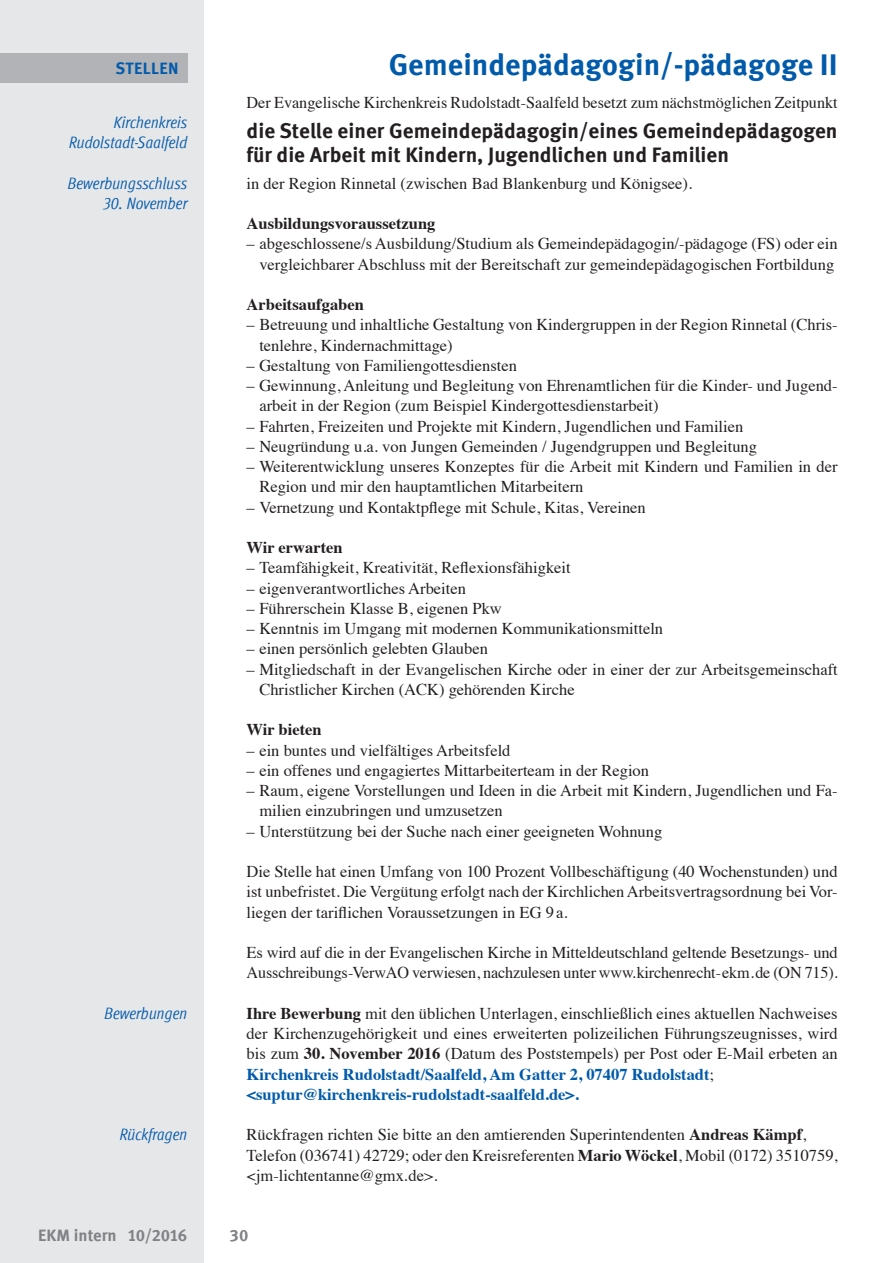
<style>
.page{position:relative;width:893px;height:1263px;background:#fff}
.page>*{position:absolute;margin:0;border:0;box-sizing:border-box;transform-origin:0 0}
.A-Überschrift{font:700 30px "Meta Offc";color:#015aaa}
.B-Body-Text{font:700 21px "Meta Offc";color:#231f20}
.F-Stellen_Anstriche{font:16.5px/20.2px "Times";color:#231f20}
.B-Body-Text-2{font:16.5px/20.2px "Times";color:#231f20;text-align:justify}
.C-Randleiste{font:italic condensed 16.5px "Meta Offc";letter-spacing:-.005em;color:#015aaa}
.B-Body-Text-3{font:700 16.5px "Times";color:#231f20}
.B-Body-Text-4{font:700 16.5px "Times";color:#015aaa}
.t1{font:700 16.5px "Meta Offc";color:#808285}
.Rubrik{font:700 16.5px "Meta Offc";letter-spacing:.025em;color:#015aaa}
.s1{font-weight:700}
.s2{font-weight:700;color:#015aaa}
</style>
<div class="page">
<div style="left:0;top:0;width:204px;height:1263px;background:#e6e7e9"></div>
<div style="left:0;top:53px;width:187px;height:30px;background:#b2b3b7"></div>
<p class="Rubrik" style="left:115px;top:59px;width:65px">STELLEN</p>
<p class="C-Randleiste" style="left:114px;top:113px;width:75px">Kirchenkreis</p>
<p class="C-Randleiste" style="left:69px;top:133px;width:120px">Rudolstadt-Saalfeld</p>
<p class="C-Randleiste" style="left:68px;top:174px;width:121px">Bewerbungsschluss</p>
<p class="C-Randleiste" style="left:102px;top:194px;width:86px">30. November</p>
<p class="C-Randleiste" style="left:104px;top:1004px;width:84px">Bewerbungen</p>
<p class="C-Randleiste" style="left:120px;top:1125px;width:69px">Rückfragen</p>
<p class="A-Überschrift" style="left:389px;top:46px;width:450px">Gemeindepädagogin/-pädagoge II</p>
<p class="B-Body-Text-2" style="left:247px;top:90px;width:593px">Der Evangelische Kirchenkreis Rudolstadt-Saalfeld besetzt zum nächstmöglichen Zeitpunkt</p>
<p class="B-Body-Text" style="left:247px;top:118px;width:592px">die Stelle einer Gemeindepädagogin/eines Gemeindepädagogen</p>
<p class="B-Body-Text" style="left:247px;top:142px;width:484px">für die Arbeit mit Kindern, Jugendlichen und Familien</p>
<p class="B-Body-Text-2" style="left:247px;top:171px;width:447px">in der Region Rinnetal (zwischen Bad Blankenburg und Königsee).</p>
<p class="B-Body-Text-3" style="left:247px;top:208px;width:190px">Ausbildungsvoraussetzung</p>
<p class="F-Stellen_Anstriche" style="left:247px;top:232px;width:593px;text-align:center">– abgeschlossene/s Ausbildung/Studium als Gemeindepädagogin/-pädagoge (FS) oder ein vergleichbarer Abschluss mit der Bereitschaft zur gemeindepädagogischen Fortbildung</p>
<p class="B-Body-Text-3" style="left:247px;top:289px;width:119px">Arbeitsaufgaben</p>
<p class="F-Stellen_Anstriche" style="left:259px;top:313px;width:580px;text-indent:-13px">– Betreuung und inhaltliche Gestaltung von Kindergruppen in der Region Rinnetal (Chris&shy;tenlehre, Kindernachmittage)</p>
<p class="F-Stellen_Anstriche" style="left:247px;top:354px;width:272px">– Gestaltung von Familiengottesdiensten</p>
<p class="F-Stellen_Anstriche" style="left:259px;top:374px;width:580px;text-indent:-13px">– Gewinnung, Anleitung und Begleitung von Ehrenamtlichen für die Kinder- und Jugend&shy;arbeit in der Region (zum Beispiel Kindergottesdienstarbeit)</p>
<p class="F-Stellen_Anstriche" style="left:247px;top:414px;width:498px">– Fahrten, Freizeiten und Projekte mit Kindern, Jugendlichen und Familien</p>
<p class="F-Stellen_Anstriche" style="left:247px;top:435px;width:512px">– Neugründung u.a. von Jungen Gemeinden / Jugendgruppen und Begleitung</p>
<p class="F-Stellen_Anstriche" style="left:259px;top:455px;width:580px;text-indent:-13px">– Weiterentwicklung unseres Konzeptes für die Arbeit mit Kindern und Familien in der<br>Region und mir den hauptamtlichen Mitarbeitern</p>
<p class="F-Stellen_Anstriche" style="left:247px;top:495px;width:401px">– Vernetzung und Kontaktpflege mit Schule, Kitas, Vereinen</p>
<p class="B-Body-Text-3" style="left:247px;top:532px;width:98px">Wir erwarten</p>
<p class="F-Stellen_Anstriche" style="left:247px;top:556px;width:326px">– Teamfähigkeit, Kreativität, Reflexionsfähigkeit</p>
<p class="F-Stellen_Anstriche" style="left:247px;top:576px;width:221px">– eigenverantwortliches Arbeiten</p>
<p class="F-Stellen_Anstriche" style="left:247px;top:597px;width:257px">– Führerschein Klasse B, eigenen Pkw</p>
<p class="F-Stellen_Anstriche" style="left:247px;top:617px;width:418px">– Kenntnis im Umgang mit modernen Kommunikationsmitteln</p>
<p class="F-Stellen_Anstriche" style="left:247px;top:637px;width:243px">– einen persönlich gelebten Glauben</p>
<p class="F-Stellen_Anstriche" style="left:259px;top:657px;width:580px;text-indent:-13px">– Mitgliedschaft in der Evangelischen Kirche oder in einer der zur Arbeitsgemeinschaft<br>Christlicher Kirchen (ACK) gehörenden Kirche</p>
<p class="B-Body-Text-3" style="left:247px;top:714px;width:77px">Wir bieten</p>
<p class="F-Stellen_Anstriche" style="left:247px;top:738px;width:265px">– ein buntes und vielfältiges Arbeitsfeld</p>
<p class="F-Stellen_Anstriche" style="left:247px;top:759px;width:404px">– ein offenes und engagiertes Mittarbeiterteam in der Region</p>
<p class="F-Stellen_Anstriche" style="left:259px;top:779px;width:580px;text-indent:-13px">– Raum, eigene Vorstellungen und Ideen in die Arbeit mit Kindern, Jugendlichen und Fa&shy;milien einzubringen und umzusetzen</p>
<p class="F-Stellen_Anstriche" style="left:247px;top:819px;width:417px">– Unterstützung bei der Suche nach einer geeigneten Wohnung</p>
<p class="B-Body-Text-2" style="left:247px;top:860px;width:593px">Die Stelle hat einen Umfang von 100 Prozent Vollbeschäftigung (40 Wochenstunden) und ist unbefristet. Die Vergütung erfolgt nach der Kirchlichen Arbeitsvertragsordnung bei Vor&shy;liegen der tariflichen Voraussetzungen in EG 9a.</p>
<p class="B-Body-Text-2" style="left:247px;top:941px;width:593px">Es wird auf die in der Evangelischen Kirche in Mitteldeutschland geltende Besetzungs- und<br>Ausschreibungs-VerwAO verwiesen, nachzulesen unter www.kirchenrecht-ekm.de (ON 715).</p>
<p class="B-Body-Text-2" style="left:247px;top:1002px;width:593px"><span class="s1">Ihre Bewerbung</span> mit den üblichen Unterlagen, einschließlich eines aktuellen Nachweises der Kirchenzugehörigkeit und eines erweiterten polizeilichen Führungszeugnisses, wird bis zum <span class="s1">30. November 2016</span> (Datum des Poststempels) per Post oder E-Mail erbeten an <span class="s2">Kirchenkreis Rudolstadt/Saalfeld, Am Gatter 2, 07407 Rudolstadt</span>;</p>
<p class="B-Body-Text-4" style="left:247px;top:1078px;width:334px">&lt;suptur@kirchenkreis-rudolstadt-saalfeld.de&gt;.</p>
<p class="B-Body-Text-2" style="left:247px;top:1123px;width:561px">Rückfragen richten Sie bitte an den amtierenden Superintendenten <span class="s1">Andreas Kämpf</span>,</p>
<p class="B-Body-Text-2" style="left:247px;top:1143px;width:593px">Telefon (036741) 42729; oder den Kreisreferenten <span class="s1">Mario Wöckel</span>, Mobil (0172) 3510759, &lt;jm-lichtentanne@gmx.de&gt;.</p>
<p class="t1" style="left:38px;top:1226px;width:150px">EKM intern 10/2016</p>
<p class="t1" style="left:230px;top:1226px;width:20px">30</p>
</div>
